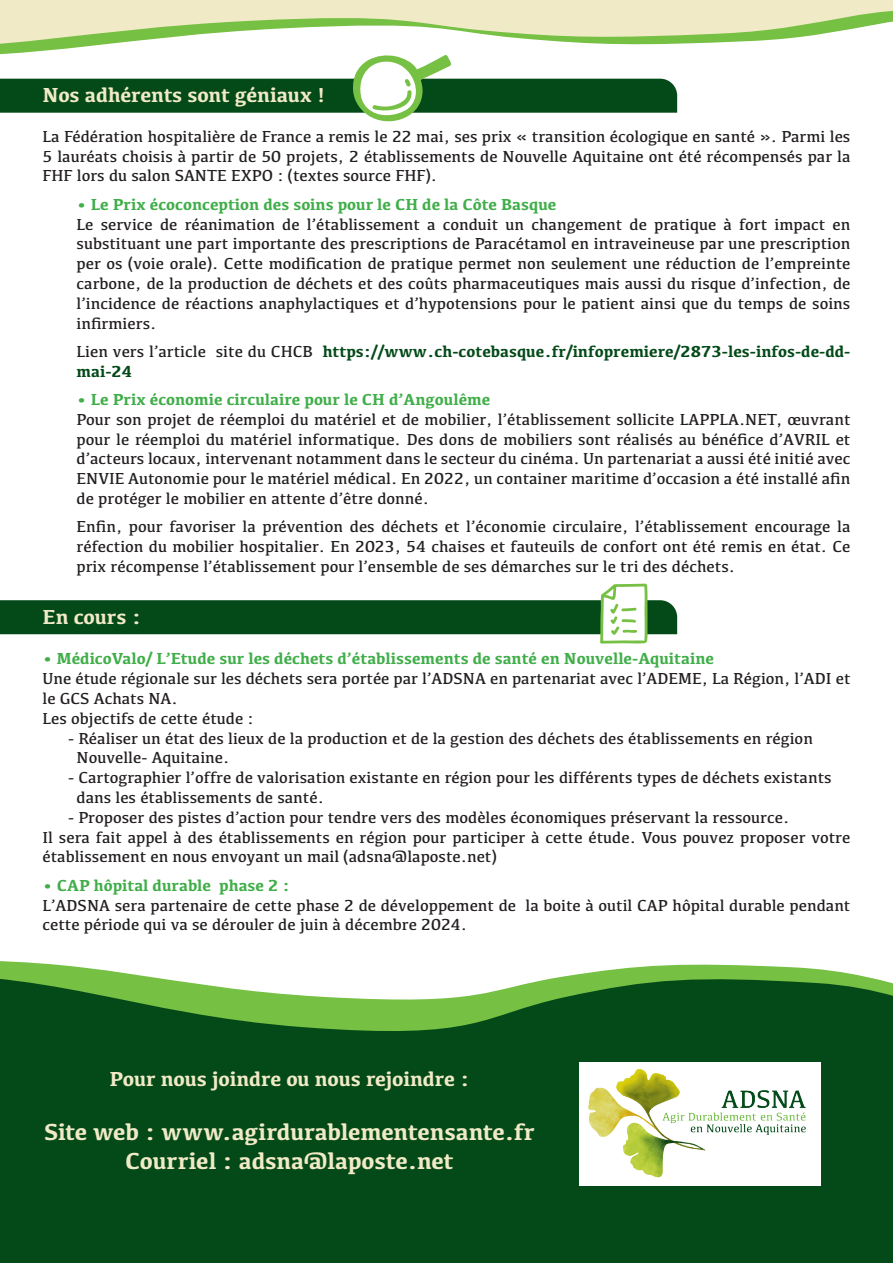
<style>
.page{position:relative;width:893px;height:1263px;background:#fff}
.page>*{position:absolute;margin:0;border:0;box-sizing:border-box;transform-origin:0 0}
.t1{font:700 24px "Kefa";letter-spacing:-.005em;color:#f1eac6}
.t2{font:700 21px "Kefa";letter-spacing:-.01em;color:#f1eac6}
.t3{font:16.5px/19.8px "Kefa";color:#231f20}
.t4{font:700 16.5px "Kefa";color:#40ae49}
.t5{font:700 16.5px/19.8px "Kefa";color:#044a19}
.s1{font-weight:400;color:#231f20}
</style>
<div class="page">
<svg style="left:0;top:0;width:893px;height:51px;fill:#f1eac6"></svg>
<svg style="left:0;top:967px;width:893px;height:296px;background:#1a5d27"></svg>
<svg style="left:0;top:54px;width:677px;height:68px"></svg>
<svg style="left:0;top:584px;width:677px;height:60px"></svg>
<div style="left:579px;top:1062px;width:242px;height:123px;background:#fff"></div>
<img style="left:588px;top:1069px;width:218px;height:109px">
<p class="t2" style="left:43px;top:81px;width:284px">Nos adhérents sont géniaux !</p>
<p class="t3" style="left:43px;top:126px;width:809px;text-align:justify">La Fédération hospitalière de France a remis le 22 mai, ses prix « transition écologique en santé ». Parmi les 5 lauréats choisis à partir de 50 projets, 2 établissements de Nouvelle Aquitaine ont été récompensés par la FHF lors du salon SANTE EXPO : (textes source FHF).</p>
<p class="t4" style="left:77px;top:193px;width:481px">• Le Prix écoconception des soins pour le CH de la Côte Basque</p>
<p class="t3" style="left:77px;top:214px;width:775px;text-align:justify">Le service de réanimation de l’établissement a conduit un changement de pratique à fort impact en substituant une part importante des prescriptions de Paracétamol en intraveineuse par une prescription per os (voie orale). Cette modification de pratique permet non seulement une réduction de l’empreinte carbone, de la production de déchets et des coûts pharmaceutiques mais aussi du risque d’infection, de l’incidence de réactions anaphylactiques et d’hypotensions pour le patient ainsi que du temps de soins infirmiers.</p>
<p class="t5" style="left:77px;top:340px;width:775px"><span class="s1">Lien vers l’article site du CHCB</span> https://www.ch-cotebasque.fr/infopremiere/2873-les-infos-de-dd&shy;mai-24</p>
<p class="t4" style="left:77px;top:388px;width:415px">• Le Prix économie circulaire pour le CH d’Angoulême</p>
<p class="t3" style="left:77px;top:409px;width:775px;text-align:justify">Pour son projet de réemploi du matériel et de mobilier, l’établissement sollicite LAPPLA.NET, œuvrant pour le réemploi du matériel informatique. Des dons de mobiliers sont réalisés au bénéfice d’AVRIL et d’acteurs locaux, intervenant notamment dans le secteur du cinéma. Un partenariat a aussi été initié avec ENVIE Autonomie pour le matériel médical. En 2022, un container maritime d’occasion a été installé afin de protéger le mobilier en attente d’être donné.</p>
<p class="t3" style="left:77px;top:516px;width:775px;text-align:justify">Enfin, pour favoriser la prévention des déchets et l’économie circulaire, l’établissement encourage la réfection du mobilier hospitalier. En 2023, 54 chaises et fauteuils de confort ont été remis en état. Ce prix récompense l’établissement pour l’ensemble de ses démarches sur le tri des déchets.</p>
<p class="t2" style="left:43px;top:603px;width:100px">En cours :</p>
<p class="t4" style="left:43px;top:648px;width:673px">• MédicoValo/ L’Etude sur les déchets d’établissements de santé en Nouvelle-Aquitaine</p>
<p class="t3" style="left:43px;top:668px;width:809px">Une étude régionale sur les déchets sera portée par l’ADSNA en partenariat avec l’ADEME, La Région, l’ADI et le GCS Achats NA.</p>
<p class="t3" style="left:43px;top:708px;width:213px">Les objectifs de cette étude :</p>
<p class="t3" style="left:77px;top:728px;width:738px;text-indent:-9px">- Réaliser un état des lieux de la production et de la gestion des déchets des établissements en région<br>Nouvelle- Aquitaine.</p>
<p class="t3" style="left:77px;top:767px;width:757px;text-indent:-9px">- Cartographier l’offre de valorisation existante en région pour les différents types de déchets existants dans les établissements de santé.</p>
<p class="t3" style="left:68px;top:807px;width:723px">- Proposer des pistes d’action pour tendre vers des modèles économiques préservant la ressource.</p>
<p class="t3" style="left:43px;top:827px;width:809px">Il sera fait appel à des établissements en région pour participer à cette étude. Vous pouvez proposer votre établissement en nous envoyant un mail (adsna@laposte.net)</p>
<p class="t4" style="left:43px;top:874px;width:249px">• CAP hôpital durable phase 2 :</p>
<p class="t3" style="left:43px;top:895px;width:809px">L’ADSNA sera partenaire de cette phase 2 de développement de la boite à outil CAP hôpital durable pendant cette période qui va se dérouler de juin à décembre 2024.</p>
<p class="t2" style="left:109px;top:1065px;width:362px">Pour nous joindre ou nous rejoindre :</p>
<p class="t1" style="left:44px;top:1116px;width:492px">Site web : www.agirdurablementensante.fr</p>
<p class="t1" style="left:125px;top:1145px;width:330px">Courriel : adsna@laposte.net</p>
</div>
